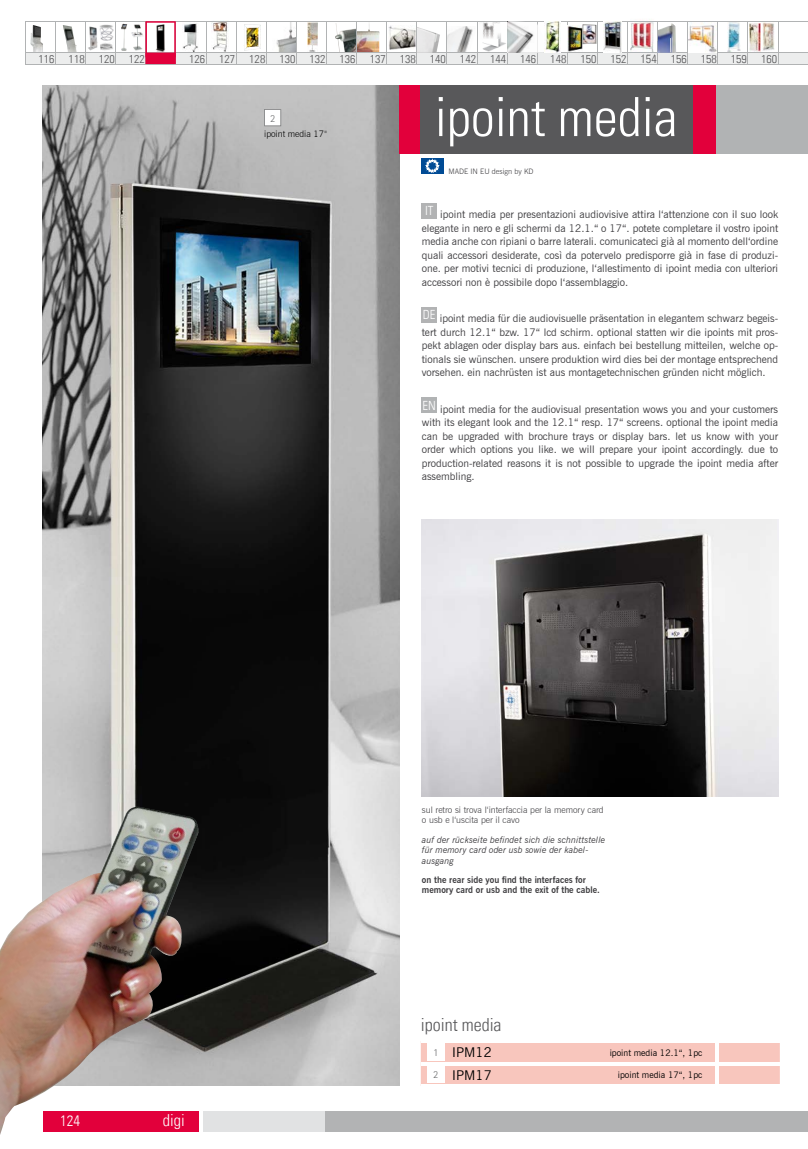
<style>
.page{position:relative;width:808px;height:1149px;background:#fff}
.page>*{position:absolute;margin:0;border:0;box-sizing:border-box;transform-origin:0 0}
.t1{font:300 condensed 54px "Univers LT";color:#fff}
.t2{font:300 condensed 18px "Univers LT";color:#58585a}
.t3{font:300 condensed 16.5px "Univers LT";color:#fff}
.t4{font:300 condensed 15px "Univers LT";color:#fff}
.t5{font:13.5px "News Gothic BT";color:#000}
.t6{font:300 condensed 11.25px "Univers LT";color:#58585a;scale:1.07 1}
.t7{font:300 10.65px/22.5px "Rotis Sans Serif";color:#707172}
.t8{font:10.5px/13.5px "News Gothic BT";color:#3e3d40;text-align:justify}
.t9{font:italic 9px/10.5px "News Gothic BT";color:#3e3d40}
.t10{font:700 9px/10.5px "News Gothic BT";color:#3e3d40}
.t11{font:300 9px/10.5px "News Gothic BT";color:#3e3d40}
.t12{font:9px "News Gothic BT";color:#000}
.t13{font:300 9px "News Gothic BT";color:#000}
.t14{font:300 7.5px "News Gothic BT";color:#3e3d40}
</style>
<div class="page">
<div style="left:325px;top:1110px;width:483px;height:20px;background:#b2b3b4"></div>
<div style="left:203px;top:1110px;width:122px;height:20px;background:#e1e2e3"></div>
<hr style="left:25px;top:64px;width:31px;height:1px;background:#b1b3b4">
<hr style="left:56px;top:64px;width:30px;height:1px;background:#b1b3b4">
<hr style="left:86px;top:64px;width:30px;height:1px;background:#b1b3b4">
<hr style="left:116px;top:64px;width:30px;height:1px;background:#b1b3b4">
<hr style="left:146px;top:64px;width:30px;height:1px;background:#b1b3b4">
<hr style="left:176px;top:64px;width:30px;height:1px;background:#b1b3b4">
<hr style="left:206px;top:64px;width:30px;height:1px;background:#b1b3b4">
<hr style="left:236px;top:64px;width:30px;height:1px;background:#b1b3b4">
<hr style="left:266px;top:64px;width:30px;height:1px;background:#b1b3b4">
<hr style="left:296px;top:64px;width:30px;height:1px;background:#b1b3b4">
<hr style="left:326px;top:64px;width:31px;height:1px;background:#b1b3b4">
<hr style="left:357px;top:64px;width:30px;height:1px;background:#b1b3b4">
<hr style="left:387px;top:64px;width:30px;height:1px;background:#b1b3b4">
<hr style="left:417px;top:64px;width:30px;height:1px;background:#b1b3b4">
<hr style="left:447px;top:64px;width:30px;height:1px;background:#b1b3b4">
<hr style="left:477px;top:64px;width:30px;height:1px;background:#b1b3b4">
<hr style="left:507px;top:64px;width:30px;height:1px;background:#b1b3b4">
<hr style="left:537px;top:64px;width:30px;height:1px;background:#b1b3b4">
<hr style="left:567px;top:64px;width:30px;height:1px;background:#b1b3b4">
<hr style="left:597px;top:64px;width:30px;height:1px;background:#b1b3b4">
<hr style="left:627px;top:64px;width:31px;height:1px;background:#b1b3b4">
<hr style="left:658px;top:64px;width:30px;height:1px;background:#b1b3b4">
<hr style="left:688px;top:64px;width:30px;height:1px;background:#b1b3b4">
<hr style="left:718px;top:64px;width:30px;height:1px;background:#b1b3b4">
<hr style="left:748px;top:64px;width:30px;height:1px;background:#b1b3b4">
<hr style="left:778px;top:64px;width:30px;height:1px;background:#b1b3b4">
<img style="left:43px;top:85px;width:357px;height:999px">
<div style="left:400px;top:85px;width:29px;height:68px;background:#e2003b"></div>
<div style="left:421px;top:85px;width:272px;height:68px;background:#58585a"></div>
<div style="left:693px;top:85px;width:24px;height:68px;background:#e2003b"></div>
<div style="left:717px;top:85px;width:91px;height:68px;background:#b1b3b4"></div>
<div style="left:421px;top:158px;width:23px;height:15px;background:#004b95"></div>
<svg style="left:426px;top:159px;width:12px;height:13px"></svg>
<div style="left:422px;top:397px;width:15px;height:15px;background:#b1b3b4"></div>
<div style="left:422px;top:307px;width:15px;height:15px;background:#b2b3b4"></div>
<div style="left:422px;top:203px;width:15px;height:15px;background:#b2b3b4"></div>
<svg style="left:264px;top:109px;width:17px;height:17px"></svg>
<div style="left:421px;top:1043px;width:359px;height:41px;background:#f8c6bd"></div>
<hr style="left:715px;top:1042px;width:3px;height:19px;background:#fff">
<hr style="left:715px;top:1064px;width:3px;height:20px;background:#fff">
<hr style="left:421px;top:1061px;width:150px;height:3px;background:#fff">
<hr style="left:571px;top:1061px;width:146px;height:3px;background:#fff">
<hr style="left:717px;top:1061px;width:63px;height:3px;background:#fff">
<div style="left:427px;top:1042px;width:17px;height:17px;background:#fff"></div>
<div style="left:427px;top:1065px;width:17px;height:17px;background:#fff"></div>
<img style="left:0;top:806px;width:200px;height:328px">
<img style="left:422px;top:519px;width:356px;height:277px">
<img style="left:25px;top:21px;width:783px;height:43px">
<p class="t6" style="left:39px;top:52px;width:692px">116 118 120 122 124 126 127 128 130 132 136 137 138 140 142 144 146 148 150 152 154 156 158 159 160</p>
<h1 class="t1" style="left:435px;top:85px;width:244px">ipoint media</h1>
<p class="t14" style="left:448px;top:166px;width:87px">MADE IN EU design by KD</p>
<p class="t7" style="left:270px;top:107px;width:7px">2</p>
<p class="t13" style="left:264px;top:129px;width:64px">ipoint media 17"</p>
<p class="t8" style="left:422px;top:208px;width:358px;text-indent:3px"><sup>IT</sup> ipoint media per presentazioni audiovisive attira l‘attenzione con il suo look elegante in nero e gli schermi da 12.1.“ o 17“. potete completare il vostro ipoint media anche con ripiani o barre laterali. comunicateci già al momento dell‘ordine quali accessori desiderate, così da potervelo predisporre già in fase di produzi&shy;one. per motivi tecnici di produzione, l‘allestimento di ipoint media con ulteriori accessori non è possibile dopo l‘assemblaggio.</p>
<p class="t8" style="left:422px;top:311px;width:358px"><sup>DE</sup> ipoint media für die audiovisuelle präsentation in elegantem schwarz begeis&shy;tert durch 12.1“ bzw. 17“ lcd schirm. optional statten wir die ipoints mit pros&shy;pekt ablagen oder display bars aus. einfach bei bestellung mitteilen, welche op&shy;tionals sie wünschen. unsere produktion wird dies bei der montage entsprechend vorsehen. ein nachrüsten ist aus montagetechnischen gründen nicht möglich.</p>
<p class="t8" style="left:422px;top:402px;width:358px"><sup>EN</sup> ipoint media for the audiovisual presentation wows you and your customers with its elegant look and the 12.1“ resp. 17“ screens. optional the ipoint media can be upgraded with brochure trays or display bars. let us know with your order which options you like. we will prepare your ipoint accordingly. due to production-related reasons it is not possible to upgrade the ipoint media after assembling.</p>
<p class="t11" style="left:422px;top:804px;width:183px">sul retro si trova l‘interfaccia per la memory card o usb e l‘uscita per il cavo</p>
<p class="t9" style="left:422px;top:833px;width:185px">auf der rückseite befindet sich die schnittstelle für memory card oder usb sowie der kabel&shy;ausgang</p>
<p class="t10" style="left:422px;top:873px;width:179px">on the rear side you find the interfaces for memory card or usb and the exit of the cable.</p>
<h3 class="t4" style="left:60px;top:1111px;width:21px">124</h3>
<h3 class="t3" style="left:163px;top:1109px;width:23px">digi</h3>
<h2 class="t2" style="left:421px;top:1013px;width:82px">ipoint media</h2>
<p class="t5" style="left:452px;top:1044px;width:41px">IPM12</p>
<p class="t12" style="left:610px;top:1046px;width:94px">ipoint media 12.1“ , 1pc</p>
<p class="t5" style="left:452px;top:1066px;width:41px">IPM17</p>
<p class="t12" style="left:618px;top:1069px;width:86px">ipoint media 17“, 1pc</p>
<p class="t7" style="left:433px;top:1040px;width:7px">1<br>2</p>
</div>
